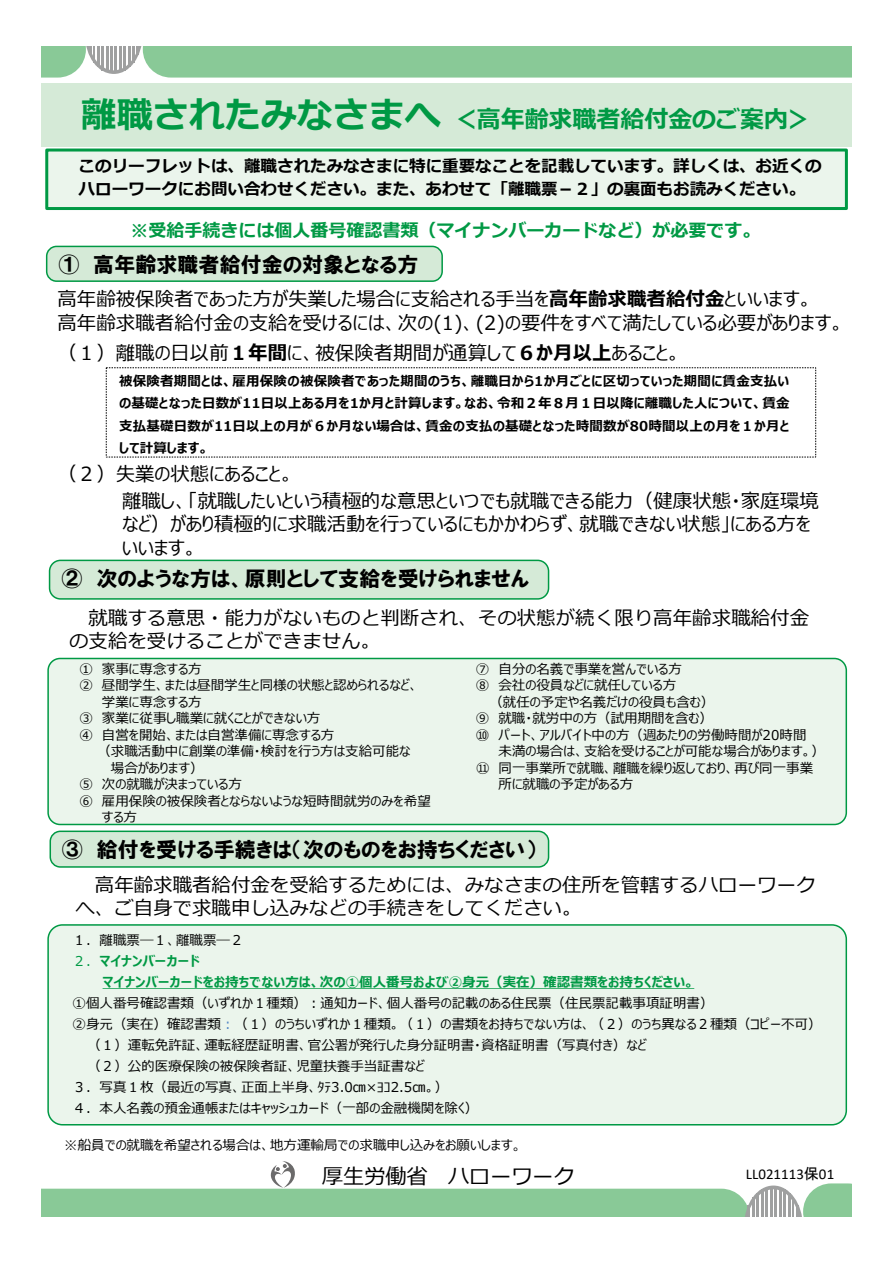
<style>
.page{position:relative;width:893px;height:1263px;background:#fff}
.page>*{position:absolute;margin:0;border:0;box-sizing:border-box;transform-origin:0 0}
.t1{font:700 36px "Meiryo";color:#094}
.t2{font:700 24px "Meiryo";color:#094}
.t3{font:21px "HGP Soei Kakugothic UB";color:#000}
.t4{font:21px "Meiryo";color:#000}
.t5{font:19.5px/23.4px "Meiryo UI";color:#000}
.t6{font:19.5px/23.4px "Meiryo";color:#000}
.t7{font:700 18px "Meiryo";color:#094}
.t8{font:700 16.5px/22.5px "Meiryo";color:#000}
.t9{font:15px "Calibri";color:#000}
.t10{font:13.5px/16.5px "Meiryo UI";color:#000}
.t11{font:700 13.5px/22.5px "Meiryo UI";letter-spacing:.015em;color:#000;text-align:justify}
.t12{font:700 13.5px "Meiryo UI";color:#094}
.s1{font-weight:700}
.s2{color:#094}
.s3{font-weight:700;color:#094}
.s4{color:#5487c6}
.s5{font-family:"MS P Gothic"}
</style>
<div class="page">
<div style="left:48px;top:925px;width:798px;height:200px;background:#ebf5ec;border-radius:14px"></div>
<div style="left:47px;top:924px;width:800px;height:201px;border:2px solid #094;border-radius:14px"></div>
<svg style="left:41px;top:46px;width:810px;height:32px;background:#91cb9d"></svg>
<div style="left:41px;top:83px;width:810px;height:63px;background:#d5ead7"></div>
<div style="left:47px;top:150px;width:799px;height:59px;background:#ebf5ec"></div>
<div style="left:45px;top:149px;width:803px;height:61px;border:3px solid #094"></div>
<div style="left:47px;top:246px;width:395px;height:35px;background:#d5ead7;border-radius:10px"></div>
<div style="left:46px;top:246px;width:397px;height:36px;border:2px solid #094;border-radius:10px"></div>
<div style="left:50px;top:560px;width:499px;height:39px;background:#d5ead7;border-radius:11px"></div>
<div style="left:49px;top:560px;width:500px;height:40px;border:2px solid #094;border-radius:11px"></div>
<div style="left:48px;top:658px;width:798px;height:166px;background:#ebf5ec;border-radius:12px"></div>
<div style="left:47px;top:658px;width:800px;height:167px;border:2px solid #094;border-radius:12px"></div>
<div style="left:50px;top:831px;width:499px;height:36px;background:#d5ead7;border-radius:10px"></div>
<div style="left:50px;top:830px;width:499px;height:38px;border:2px solid #094;border-radius:10px"></div>
<svg style="left:103px;top:988px;width:591px;height:1px"></svg>
<svg style="left:41px;top:1161px;width:810px;height:55px"></svg>
<h1 class="t1" style="left:81px;top:90px;width:362px">離職されたみなさまへ</h1>
<h2 class="t2" style="left:453px;top:103px;width:361px">＜高年齢求職者給付金のご案内&lt;</h2>
<p class="t8" style="left:79px;top:156px;width:745px">このリーフレットは、離職されたみなさまに特に重要なことを記載しています。詳しくは、お近くのハローワークにお問い合わせください。また、あわせて「離職票－２」の裏面もお読みください。</p>
<h3 class="t3" style="left:58px;top:254px;width:23px">①</h3>
<h3 class="t7" style="left:130px;top:217px;width:631px">※受給手続きには個人番号確認書類（マイナンバーカードなど）が必要です。</h3>
<h3 class="t3" style="left:93px;top:254px;width:327px">高年齢求職者給付金の対象となる方</h3>
<h3 class="t5" style="left:58px;top:288px;width:788px">高年齢被保険者であった方が失業した場合に支給される手当を<span class="s1">高年齢求職者給付金</span>といいます。<br>高年齢求職者給付金の支給を受けるには、次の 1( )、(2)の要件をすべて満たしている必要があります。</h3>
<h3 class="t5" style="left:57px;top:342px;width:625px">（１）離職の日以前<span class="s1">１年間</span>に、被保険者期間が通算して<span class="s1">６か月以上</span>あること。</h3>
<p class="t11" style="left:119px;top:370px;width:672px">被保険者期間とは、雇用保険の被保険者であった期間のうち、離職日から1か月ごとに区切っていった期間に賃金支払いの基礎となった日数が11日以上ある月を1か月と計算します。なお、令和２年８月１日以降に離職した人について、賃金支払基礎日数が11日以上の月が６か月ない場合は、賃金の支払の基礎となった時間数が80時間以上の月を１か月として計算します。</p>
<h3 class="t5" style="left:122px;top:461px;width:698px;line-height:27px;text-indent:-65px">（２）失業の状態にあること。<br>離職し、「就職したいという積極的な意思といつでも就職できる能力（健康状態・家庭環境</h3>
<h3 class="t5" style="left:122px;top:513px;width:690px">など）があり積極的に求職活動を行っているにもかかわらず、就職できない状態」にある方をいいます。</h3>
<h3 class="t3" style="left:61px;top:568px;width:23px">②</h3>
<h3 class="t3" style="left:96px;top:568px;width:435px">次のような方は、原則として支給を受けられません</h3>
<h3 class="t6" style="left:69px;top:607px;width:742px;text-indent:19px">就職する意思・能力がないものと判断され、その状態が続く限り高年齢求職給付金の支給を受けることができません。</h3>
<p class="t10" style="left:79px;top:661px;width:15px">①</p>
<p class="t10" style="left:102px;top:661px;width:101px">家事に専念する方</p>
<p class="t10" style="left:476px;top:661px;width:15px">⑦</p>
<p class="t10" style="left:498px;top:661px;width:185px">自分の名義で事業を営んでいる方</p>
<p class="t10" style="left:79px;top:678px;width:15px">②</p>
<p class="t10" style="left:102px;top:678px;width:318px">昼間学生、または昼間学生と同様の状態と認められるなど、</p>
<p class="t10" style="left:476px;top:678px;width:15px">⑧</p>
<p class="t10" style="left:498px;top:678px;width:179px">会社の役員などに就任している方</p>
<p class="t10" style="left:79px;top:711px;width:15px">③</p>
<p class="t10" style="left:102px;top:694px;width:220px">学業に専念する方<br>家業に従事し職業に就くことができない方</p>
<p class="t10" style="left:476px;top:711px;width:15px">⑨</p>
<p class="t10" style="left:489px;top:694px;width:226px;text-align:center">（就任の予定や名義だけの役員も含む(就職・就労中の方（試用期間を含む(</p>
<p class="t10" style="left:79px;top:727px;width:15px">④</p>
<p class="t10" style="left:102px;top:727px;width:234px">自営を開始、または自営準備に専念する方</p>
<p class="t10" style="left:476px;top:727px;width:15px">⑩</p>
<p class="t10" style="left:498px;top:727px;width:309px">パート、アルバイト中の方（週あたりの労働時間が20時間</p>
<p class="t10" style="left:79px;top:777px;width:15px">⑤</p>
<p class="t10" style="left:97px;top:744px;width:315px">（求職活動中に創業の準備・検討を行う方は支給可能な</p>
<p class="t10" style="left:111px;top:760px;width:94px">場合があります(</p>
<p class="t10" style="left:102px;top:777px;width:142px">次の就職が決まっている方</p>
<p class="t10" style="left:476px;top:760px;width:15px">⑪</p>
<p class="t10" style="left:498px;top:744px;width:328px">未満の場合は、支給を受けることが可能な場合があります。(同一事業所で就職、離職を繰り返しており、再び同一事業</p>
<p class="t10" style="left:498px;top:777px;width:136px">所に就職の予定がある方</p>
<p class="t10" style="left:79px;top:793px;width:15px">⑥</p>
<p class="t10" style="left:102px;top:793px;width:331px">雇用保険の被保険者とならないような短時間就労のみを希望</p>
<p class="t10" style="left:102px;top:810px;width:37px">する方</p>
<h3 class="t3" style="left:62px;top:839px;width:23px">③</h3>
<h3 class="t6" style="left:76px;top:874px;width:742px;text-indent:19px">高年齢求職者給付金を受給するためには、みなさまの住所を管轄するハローワークへ、ご自身で求職申し込みなどの手続きをしてください。</h3>
<p class="t10" style="left:73px;top:930px;width:173px;line-height:20.9px">１．離職票―１、離職票―２<br><span class="s2">２．</span><span class="s3">マイナンバーカード</span></p>
<p class="t12" style="left:103px;top:972px;width:593px">マイナンバーカードをお持ちでない方は、次の①個人番号および②身元（実在）確認書類をお持ちください。</p>
<p class="t10" style="left:73px;top:995px;width:642px">①個人番号確認書類（いずれか１種類）︓通知カード、個人番号の記載のある住民票（住民票記載事項証明書(</p>
<p class="t10" style="left:73px;top:1016px;width:750px">②身元（実在）確認書類<span class="s4">︓</span>（１）のうちいずれか１種類。（１）の書類をお持ちでない方は、（２）のうち異なる２種類（コピー不可(</p>
<p class="t10" style="left:87px;top:1037px;width:560px">（１）運転免許証、運転経歴証明書、官公署が発行した身分証明書・資格証明書（写真付き）など</p>
<p class="t10" style="left:87px;top:1058px;width:338px">（２）公的医療保険の被保険者証、児童扶養手当証書など</p>
<p class="t10" style="left:73px;top:1079px;width:377px">３．写真１枚（最近の写真、正面上半身、ﾀﾃ3.0㎝×ﾖｺ2.5㎝。(</p>
<p class="t10" style="left:73px;top:1100px;width:407px">４．本人名義の預金通帳またはキャッシュカード（一部の金融機関を除く(</p>
<p class="t10" style="left:64px;top:1137px;width:459px">※船員での就職を希望される場合は、地方運輸局での求職申し込みをお願いします<span class="s5">。</span></p>
<p class="t9" style="left:746px;top:1164px;width:90px">LL021113<span class="s5">保</span>01</p>
<h3 class="t3" style="left:97px;top:839px;width:440px">給付を受ける手続きは（次のものをお持ちください(</h3>
<h3 class="t4" style="left:322px;top:1161px;width:107px">厚生労働省</h3>
<h3 class="t4" style="left:448px;top:1161px;width:128px">ハローワーク</h3>
</div>
